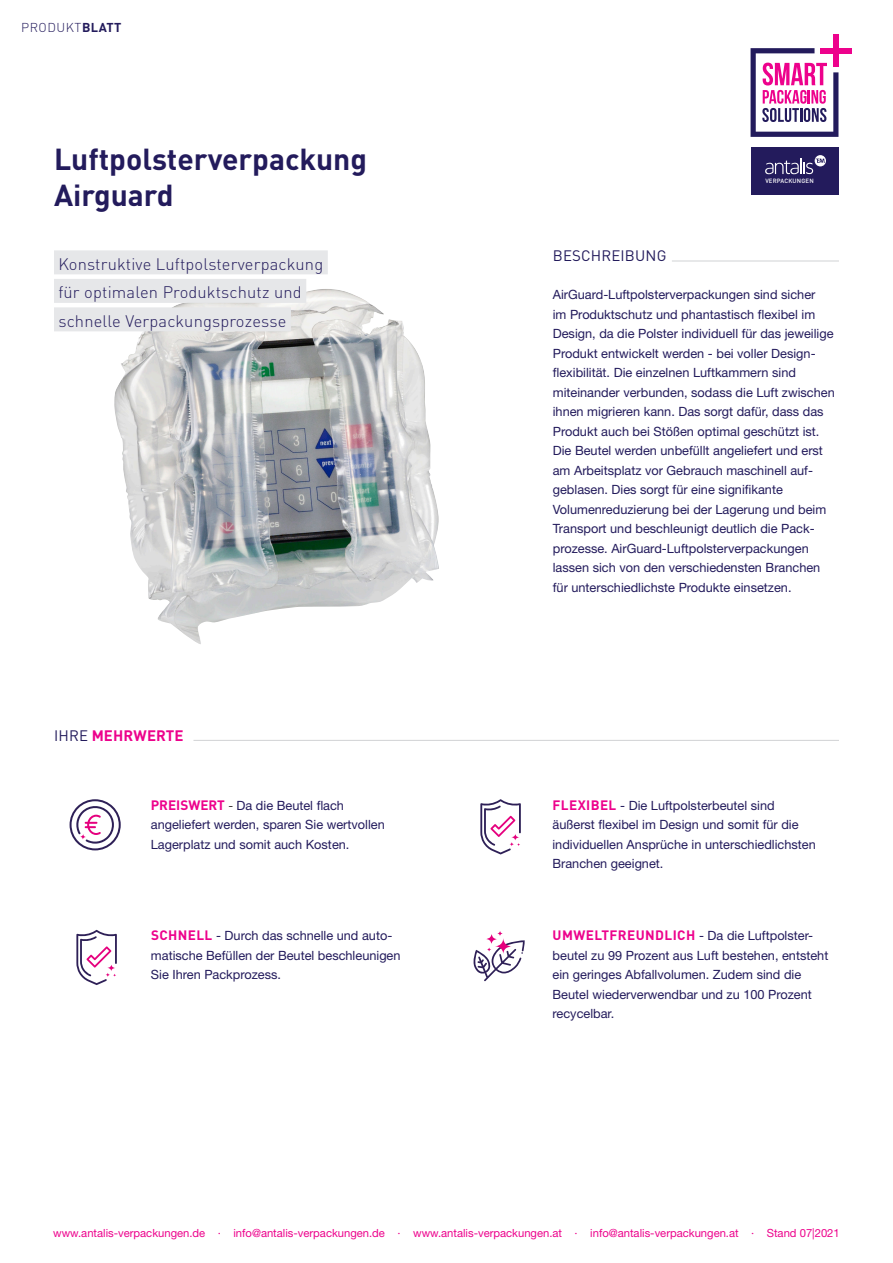
<style>
.page{position:relative;width:893px;height:1263px;background:#fff}
.page>*{position:absolute;margin:0;border:0;box-sizing:border-box;transform-origin:0 0}
.t1{font:700 30px "DINOT";color:#231b5c}
.Image-Title{font:300 16.5px/28.5px "DINOT";letter-spacing:.01em;color:#231b5c}
.t2{font:700 15px "DINOT";letter-spacing:.01em;color:#ed028c}
.t3{font:15px "DINOT";letter-spacing:.01em;color:#231b5c}
.Body{font:12.75px/19.5px "Helvetica Neue LT Std";color:#231b5c}
.Mehrwert-Umwelt{font:12.75px/19.5px "Helvetica Neue LT Std";color:#231b5c}
.t4{font:300 12.75px "DINOT";letter-spacing:.04em;color:#231b5c}
.t5{font:11.25px "Helvetica Neue LT Std";color:#ed028c}
.t6{font:500 6px "DINOT";letter-spacing:.025em;color:#fff}
.s1{font-weight:700}
.s2{font-weight:400;color:#231b5c}
.s3{font-family:"DINOT";font-weight:700;font-size:13.5px;color:#ed028c}
.s4{font-family:"DINOT";color:#231f20}
</style>
<div class="page">
<img style="left:114px;top:290px;width:325px;height:354px">
<hr style="left:193px;top:740px;width:646px;height:1px;background:#d1d2d4">
<hr style="left:672px;top:261px;width:167px;height:1px;background:#d1d2d4">
<div style="left:750px;top:147px;width:88px;height:48px;background:#231b5c"></div>
<svg style="left:765px;top:155px;width:61px;height:19px"></svg>
<svg style="left:751px;top:48px;width:87px;height:89px"></svg>
<div style="left:833px;top:35px;width:5px;height:32px;background:#ed028c"></div>
<div style="left:820px;top:48px;width:32px;height:5px;background:#ed028c"></div>
<svg style="left:70px;top:799px;width:51px;height:51px"></svg>
<svg style="left:76px;top:930px;width:41px;height:55px"></svg>
<svg style="left:480px;top:799px;width:41px;height:55px"></svg>
<div style="left:54px;top:250px;width:274px;height:24px;background:#e6e7e9"></div>
<div style="left:54px;top:279px;width:252px;height:24px;background:#e6e7e9"></div>
<div style="left:54px;top:307px;width:237px;height:24px;background:#e6e7e9"></div>
<svg style="left:473px;top:931px;width:52px;height:50px"></svg>
<p class="t4" style="left:21px;top:18px;width:102px">PRODUKT<span class="s1">BLATT</span></p>
<p class="t1" style="left:54px;top:135px;width:315px">Luftpolsterverpackung</p>
<p class="t1" style="left:54px;top:171px;width:121px">Airguard</p>
<p class="Image-Title" style="left:58px;top:248px;width:266px">Konstruktive Luftpolsterverpackung für optimalen Produktschutz und schnelle Verpackungsprozesse</p>
<p class="t2" style="left:54px;top:724px;width:131px"><span class="s2">IHRE</span> MEHRWERTE</p>
<p class="t3" style="left:553px;top:244px;width:115px">BESCHREIBUNG</p>
<p class="t6" style="left:765px;top:176px;width:50px">VERPACKUNGEN</p>
<p class="Body" style="left:553px;top:285px;width:282px">AirGuard-Luftpolsterverpackungen sind sicher<br>im Produktschutz und phantastisch flexibel im Design, da die Polster individuell für das jeweilige Produkt entwickelt werden - bei voller Design-</p>
<p class="Body" style="left:553px;top:363px;width:245px">flexibilität. Die einzelnen Luftkammern sind</p>
<p class="Body" style="left:553px;top:382px;width:283px">miteinander verbunden, sodass die Luft zwischen ihnen migrieren kann. Das sorgt dafür, dass das Produkt auch bei Stößen optimal geschützt ist.<br>Die Beutel werden unbefüllt angeliefert und erst am Arbeitsplatz vor Gebrauch maschinell auf-</p>
<p class="Body" style="left:553px;top:480px;width:232px">geblasen. Dies sorgt für eine signifikante</p>
<p class="Body" style="left:553px;top:499px;width:275px">Volumenreduzierung bei der Lagerung und beim Transport und beschleunigt deutlich die Pack&shy;prozesse. AirGuard-Luftpolsterverpackungen lassen sich von den verschiedensten Branchen für unterschiedlichste Produkte einsetzen.</p>
<p class="Body" style="left:151px;top:795px;width:235px"><span class="s3">PREISWERT</span> <span class="s4">-</span> Da die Beutel flach angeliefert werden, sparen Sie wertvollen<br>Lagerplatz und somit auch Kosten.</p>
<p class="Mehrwert-Umwelt" style="left:552px;top:795px;width:265px"><span class="s3">FLEXIBEL</span> - Die Luftpolsterbeutel sind äußerst flexibel im Design und somit für die individuellen Ansprüche in unterschiedlichsten Branchen geeignet.</p>
<p class="Mehrwert-Umwelt" style="left:151px;top:926px;width:251px"><span class="s3">SCHNELL</span> - Durch das schnelle und auto&shy;matische Befüllen der Beutel beschleunigen<br>Sie Ihren Packprozess.</p>
<p class="Mehrwert-Umwelt" style="left:553px;top:926px;width:277px"><span class="s3">UMWELTFREUNDLICH</span> - Da die Luftpolster&shy;beutel zu 99 Prozent aus Luft bestehen, entsteht ein geringes Abfallvolumen. Zudem sind die Beutel wiederverwendbar und zu 100 Prozent recycelbar.</p>
<p class="t5" style="left:53px;top:1226px;width:788px">www.antalis-verpackungen.de · info@antalis-verpackungen.de · www.antalis-verpackungen.at · info@antalis-verpackungen.at · Stand 07|2021</p>
</div>
